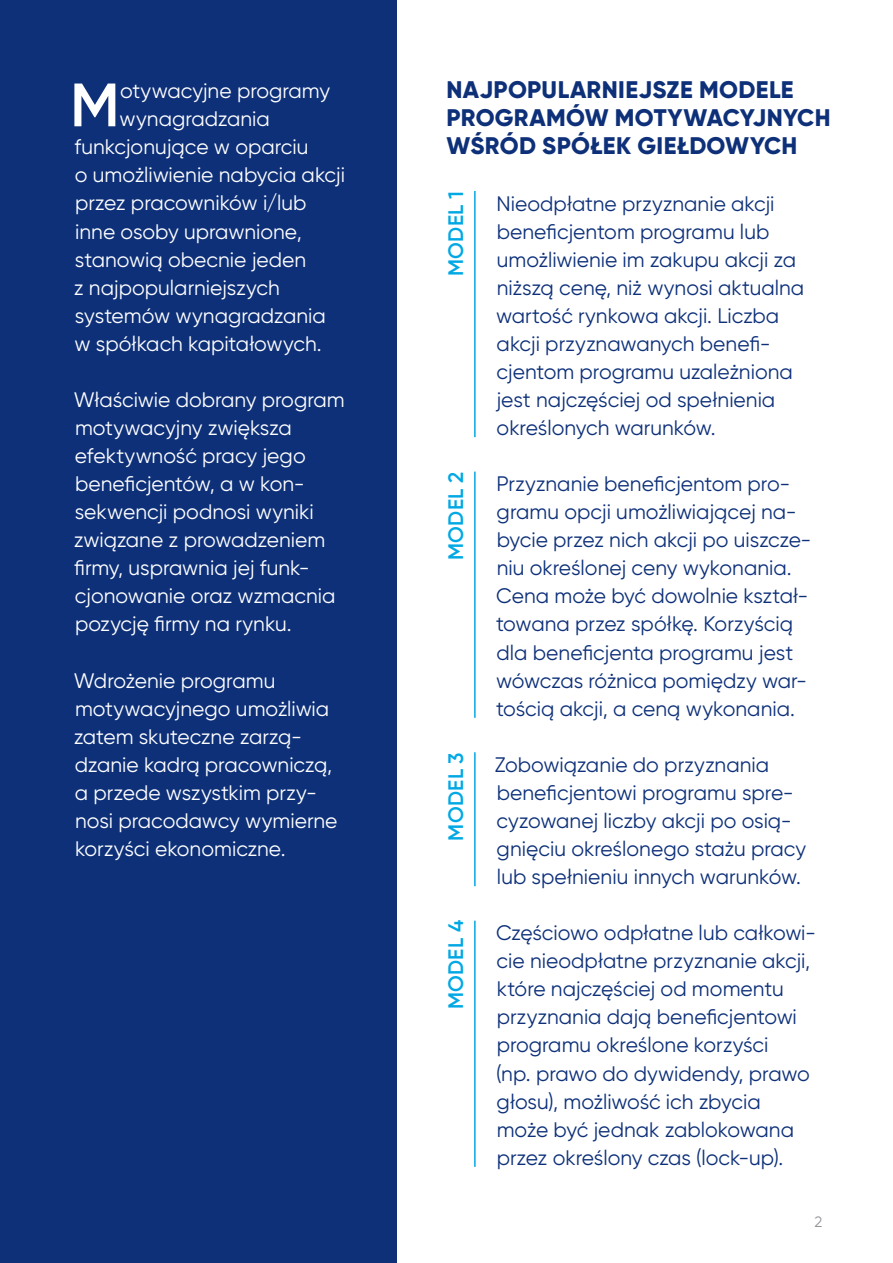
<style>
.page{position:relative;width:893px;height:1263px;background:#fff}
.page>*{position:absolute;margin:0;border:0;box-sizing:border-box;transform-origin:0 0}
.t1{font:600 61.05px "Gilroy";color:#fff}
.t2{font:800 24px/28px "Gilroy";letter-spacing:.01em;color:#0d3079}
.t3{font:21px/28px "Gilroy";color:#0d3079}
.t4{font:21px/28px "Gilroy";color:#fff}
.t5{font:600 21px "Gilroy";letter-spacing:.015em;color:#00a8e4}
.t6{font:15px "Gilroy";color:#939598}
</style>
<div class="page">
<div style="left:0;top:0;width:397px;height:1263px;background:#0d3079"></div>
<hr style="left:474px;top:191px;width:2px;height:246px;background:#00a8e4">
<hr style="left:474px;top:752px;width:2px;height:134px;background:#00a8e4">
<hr style="left:474px;top:921px;width:2px;height:246px;background:#00a8e4">
<hr style="left:474px;top:472px;width:2px;height:246px;background:#00a8e4">
<h1 class="t1" style="left:70px;top:67px;width:51px">M</h1>
<p class="t4" style="left:120px;top:77px;width:211px">otywacyjne programy</p>
<p class="t4" style="left:120px;top:105px;width:152px">wynagradzania</p>
<p class="t4" style="left:75px;top:133px;width:236px">funkcjonujące w oparciu</p>
<p class="t4" style="left:75px;top:161px;width:272px">o umożliwienie nabycia akcji</p>
<p class="t4" style="left:75px;top:189px;width:233px">przez pracowników i/lub</p>
<p class="t4" style="left:75px;top:217px;width:228px">inne osoby uprawnione,</p>
<p class="t4" style="left:75px;top:245px;width:233px">stanowią obecnie jeden</p>
<p class="t4" style="left:74px;top:273px;width:208px">z najpopularniejszych</p>
<p class="t4" style="left:75px;top:301px;width:252px">systemów wynagradzania</p>
<p class="t4" style="left:74px;top:329px;width:249px">w spółkach kapitałowych.</p>
<p class="t4" style="left:74px;top:385px;width:272px">Właściwie dobrany program motywacyjny zwiększa efektywność pracy jego beneficjentów, a w kon&shy;sekwencji podnosi wyniki związane z prowadzeniem firmy, usprawnia jej funk&shy;cjonowanie oraz wzmacnia pozycję firmy na rynku.</p>
<p class="t4" style="left:74px;top:666px;width:265px">Wdrożenie programu motywacyjnego umożliwia zatem skuteczne zarzą&shy;dzanie kadrą pracowniczą, a przede wszystkim przy&shy;nosi pracodawcy wymierne korzyści ekonomiczne.</p>
<p class="t2" style="left:447px;top:76px;width:385px">NAJPOPULARNIEJSZE MODELE<br>PROGRAMÓW MOTYWACYJNYCH<br>WŚRÓD SPÓŁEK GIEŁDOWYCH</p>
<p class="t5" style="left:443px;top:276px;width:86px;rotate:-90deg">MODEL 1</p>
<p class="t3" style="left:496px;top:189px;width:310px">Nieodpłatne przyznanie akcji beneficjentom programu lub umożliwienie im zakupu akcji za niższą cenę, niż wynosi aktualna wartość rynkowa akcji. Liczba akcji przyznawanych benefi&shy;cjentom programu uzależniona jest najczęściej od spełnienia określonych warunków.</p>
<p class="t5" style="left:443px;top:560px;width:89px;rotate:-90deg">MODEL 2</p>
<p class="t3" style="left:496px;top:470px;width:317px">Przyznanie beneficjentom pro&shy;gramu opcji umożliwiającej na&shy;bycie przez nich akcji po uiszcze&shy;niu określonej ceny wykonania.<br>Cena może być dowolnie kształ&shy;towana przez spółkę. Korzyścią dla beneficjenta programu jest wówczas różnica pomiędzy war&shy;tością akcji, a ceną wykonania.</p>
<p class="t5" style="left:443px;top:840px;width:89px;rotate:-90deg">MODEL 3</p>
<p class="t3" style="left:495px;top:750px;width:313px">Zobowiązanie do przyznania beneficjentowi programu spre&shy;cyzowanej liczby akcji po osią&shy;gnięciu określonego stażu pracy lub spełnieniu innych warunków.</p>
<p class="t5" style="left:443px;top:1009px;width:90px;rotate:-90deg">MODEL 4</p>
<p class="t3" style="left:496px;top:919px;width:321px">Częściowo odpłatne lub całkowi&shy;cie nieodpłatne przyznanie akcji, które najczęściej od momentu przyznania dają beneficjentowi programu określone korzyści<br>(np. prawo do dywidendy, prawo głosu), możliwość ich zbycia może być jednak zablokowana przez określony czas (lock-up).</p>
<p class="t6" style="left:815px;top:1212px;width:9px">2</p>
</div>
